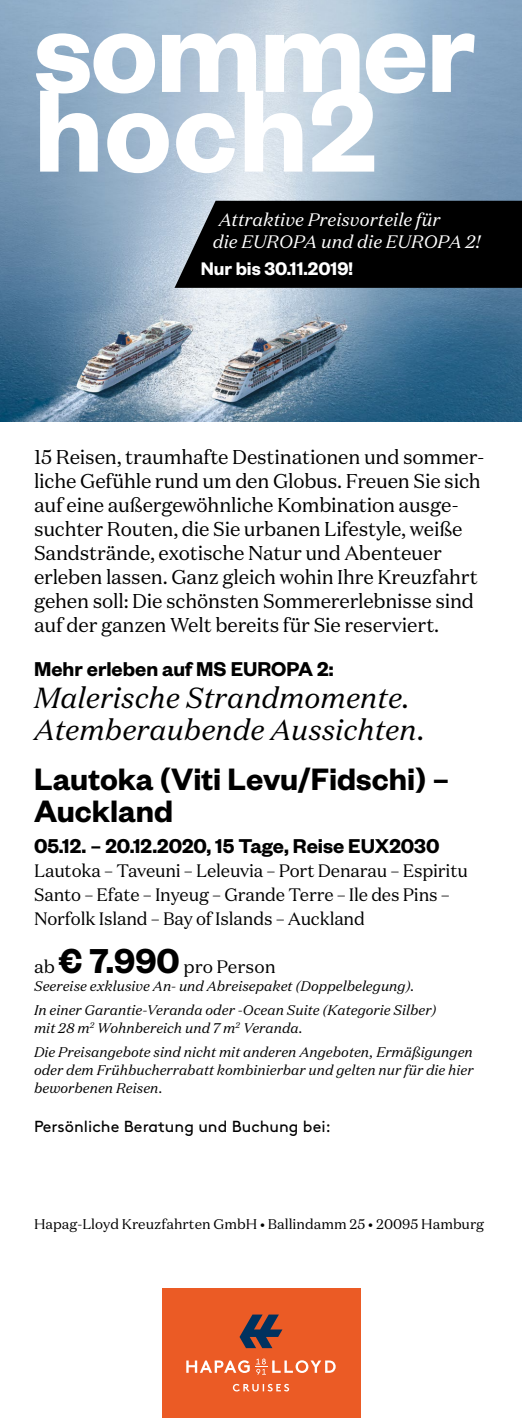
<style>
.page{position:relative;width:522px;height:1418px;background:#fff}
.page>*{position:absolute;margin:0;border:0;box-sizing:border-box;transform-origin:0 0}
.t1{font:600 128.4px "Founders Grotesk";letter-spacing:-.015em;color:#fff}
.t2{font:600 34px/32px "Founders Grotesk";color:#000}
.t3{font:italic 29px/32px "Domaine Text";color:#000}
.t4{font:600 22px "Founders Grotesk";color:#000}
.t5{font:20px/24px "Domaine Text";letter-spacing:-.01em;color:#000}
.t6{font:600 20px "Founders Grotesk";color:#fff}
.t7{font:18px/24px "Domaine Text";letter-spacing:-.01em;color:#000}
.t8{font:italic 18px/21.6px "Domaine Text";color:#fff}
.t9{font:16px "Brown Pro";color:#000}
.t10{font:italic 14px/23.6px "Domaine Text";color:#000}
.t11{font:14px "Domaine Text";color:#000}
.s1{font-family:"Founders Grotesk";font-weight:600;font-size:38px}
</style>
<div class="page">
<img style="left:0;top:0;width:522px;height:421px">
<svg style="left:174px;top:201px;width:348px;height:87px;background:#0c0c0d"></svg>
<div style="left:162px;top:1287px;width:198px;height:130px;background:#eb5b25"></div>
<svg style="left:186px;top:1358px;width:149px;height:16px"></svg>
<svg style="left:233px;top:1383px;width:56px;height:8px"></svg>
<svg style="left:239px;top:1314px;width:43px;height:34px"></svg>
<h1 class="t1" style="left:34px;top:-30px;width:443px">sommer</h1>
<h1 class="t1" style="left:34px;top:49px;width:343px">hoch2</h1>
<p class="t8" style="left:213px;top:209px;width:269px;text-indent:6px">Attraktive Preisvorteile für<br>die EUROPA und die EUROPA 2!</p>
<p class="t6" style="left:201px;top:256px;width:154px">Nur bis 30.11.2019!</p>
<p class="t5" style="left:34px;top:444px;width:451px">15 Reisen, traumhafte Destinationen und sommer&shy;liche Gefühle rund um den Globus. Freuen Sie sich auf eine außergewöhnliche Kombination ausge&shy;suchter Routen, die Sie urbanen Lifestyle, weiße Sandstrände, exotische Natur und Abenteuer erleben lassen. Ganz gleich wohin Ihre Kreuzfahrt gehen soll: Die schönsten Sommererlebnisse sind auf der ganzen Welt bereits für Sie reserviert.</p>
<p class="t4" style="left:34px;top:655px;width:301px">Mehr erleben auf MS EUROPA 2:</p>
<h3 class="t3" style="left:34px;top:681px;width:393px">Malerische Strandmomente.<br>Atemberaubende Aussichten.</h3>
<h2 class="t2" style="left:34px;top:761px;width:417px">Lautoka (Viti Levu/Fidschi) –<br>Auckland</h2>
<p class="t4" style="left:34px;top:832px;width:407px">05.12. – 20.12.2020, 15 Tage, Reise EUX2030</p>
<p class="t7" style="left:34px;top:858px;width:435px">Lautoka – Taveuni – Leleuvia – Port Denarau – Espiritu<br>Santo – Efate – Inyeug – Grande Terre – Ile des Pins –<br>Norfolk Island – Bay of Islands – Auckland</p>
<p class="t7" style="left:34px;top:954px;width:243px">ab <span class="s1">€ 7.990</span> pro Person</p>
<p class="t10" style="left:34px;top:974px;width:404px">Seereise exklusive An- und Abreisepaket (Doppelbelegung).<br>In einer Garantie-Veranda oder -Ocean Suite (Kategorie Silber)</p>
<p class="t10" style="left:34px;top:1015px;width:440px">mit 28 m<sup>2</sup> Wohnbereich und 7 m<sup>2</sup> Veranda.<br>Die Preisangebote sind nicht mit anderen Angeboten, Ermäßigungen</p>
<p class="t10" style="left:34px;top:1060px;width:441px;line-height:18px">oder dem Frühbucherrabatt kombinierbar und gelten nur für die hier beworbenen Reisen.</p>
<p class="t9" style="left:34px;top:1114px;width:298px">Persönliche Beratung und Buchung bei:</p>
<p class="t11" style="left:34px;top:1215px;width:451px">Hapag-Lloyd Kreuzfahrten GmbH • Ballindamm 25 • 20095 Hamburg</p>
</div>
